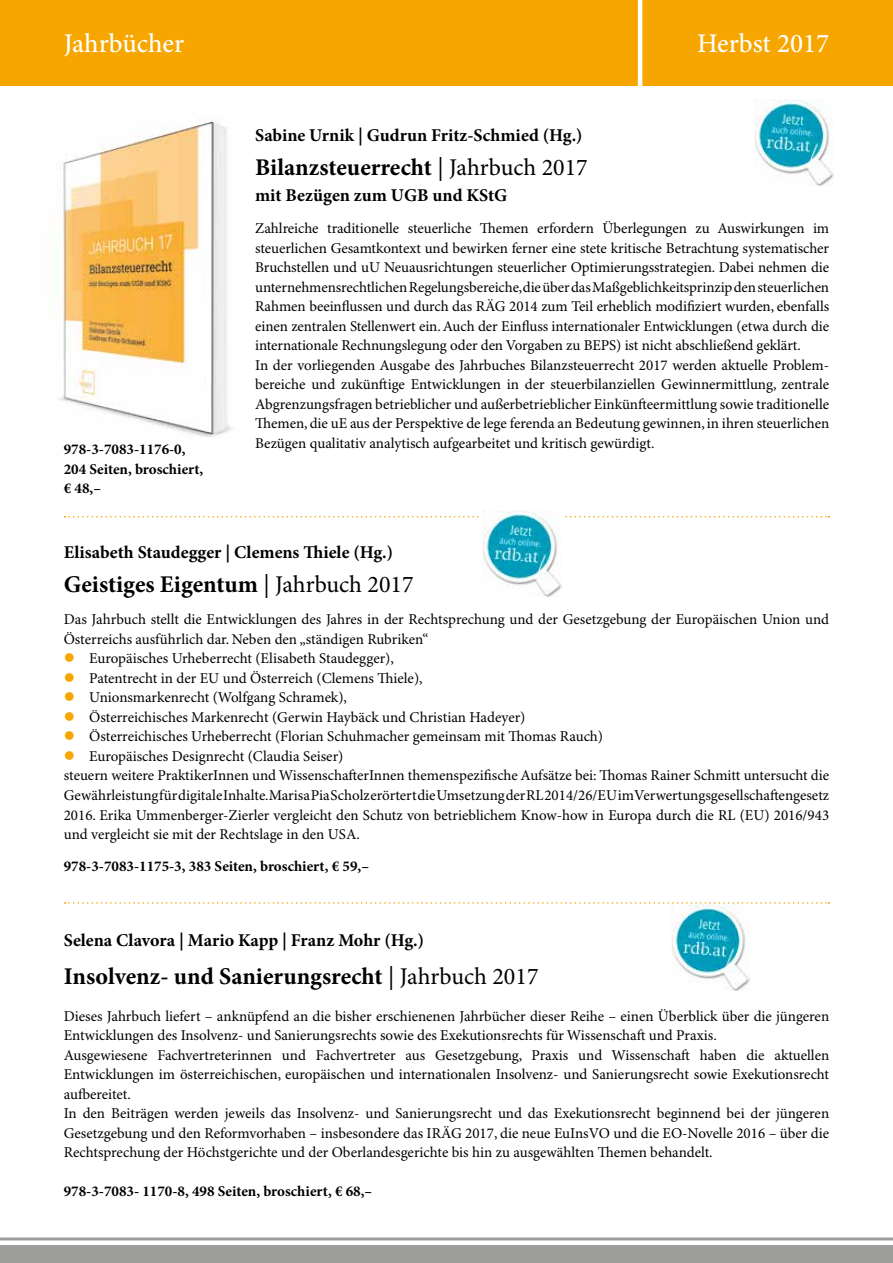
<style>
.page{position:relative;width:893px;height:1263px;background:#fff}
.page>*{position:absolute;margin:0;border:0;box-sizing:border-box;transform-origin:0 0}
.t1{font:500 27px "Minion Pro";color:#fff}
.t2{font:700 24px "Minion Pro";color:#000}
.t3{font:700 18px "Minion Pro";color:#000}
.t4{font:15px/19.5px "Minion Pro";letter-spacing:-.005em;color:#000}
.t5{font:700 15px/19.5px "Minion Pro";color:#000}
.s1{font-weight:400}
.s2{color:#f7a600}
</style>
<div class="page">
<div style="left:0;top:0;width:893px;height:85px;background:#f7a600"></div>
<div style="left:0;top:1246px;width:893px;height:17px;background:#9d9d9c"></div>
<hr style="left:0;top:1237px;width:893px;height:3px;background:#9d9d9c">
<hr style="left:638px;top:0;width:4px;height:97px;background:#fff">
<img style="left:754px;top:100px;width:79px;height:86px">
<img style="left:59px;top:118px;width:174px;height:319px">
<svg style="left:65px;top:516px;width:764px;height:1px"></svg>
<svg style="left:65px;top:902px;width:764px;height:2px"></svg>
<img style="left:482px;top:510px;width:79px;height:87px">
<img style="left:671px;top:905px;width:79px;height:86px">
<h1 class="t1" style="left:64px;top:25px;width:122px">Jahrbücher</h1>
<h1 class="t1" style="left:697px;top:25px;width:134px">Herbst 2017</h1>
<p class="t5" style="left:64px;top:439px;width:141px">978-3-7083-1176-0,<br>204 Seiten, broschiert, € 48,–</p>
<p class="t3" style="left:255px;top:122px;width:329px">Sabine Urnik | Gudrun Fritz-Schmied (Hg.)</p>
<h2 class="t2" style="left:255px;top:150px;width:334px">Bilanzsteuerrecht <span class="s1">| Jahrbuch 2017</span></h2>
<p class="t3" style="left:255px;top:182px;width:254px">mit Bezügen zum UGB und KStG</p>
<p class="t4" style="left:255px;top:219px;width:576px">Zahlreiche traditionelle steuerliche Themen erfordern Überlegungen zu Auswirkungen im steuerlichen Gesamtkontext und bewirken ferner eine stete kritische Betrachtung systematischer Bruchstellen und uU Neuausrichtungen steuerlicher Optimierungsstrategien. Dabei nehmen die unternehmensrechtlichen Regelungsbereiche, die über das Maßgeblichkeitsprinzip den steuerlichen Rahmen beeinflussen und durch das RÄG 2014 zum Teil erheblich modifiziert wurden, ebenfalls einen zentralen Stellenwert ein. Auch der Einfluss internationaler Entwicklungen (etwa durch die internationale Rechnungslegung oder den Vorgaben zu BEPS) ist nicht abschließend geklärt.<br>In der vorliegenden Ausgabe des Jahrbuches Bilanzsteuerrecht 2017 werden aktuelle Problem&shy;bereiche und zukünftige Entwicklungen in der steuerbilanziellen Gewinnermittlung, zentrale Abgrenzungsfragen betrieblicher und außerbetrieblicher Einkünfteermittlung sowie traditionelle Themen, die uE aus der Perspektive de lege ferenda an Bedeutung gewinnen, in ihren steuerlichen Bezügen qualitativ analytisch aufgearbeitet und kritisch gewürdigt.</p>
<p class="t3" style="left:64px;top:539px;width:331px">Elisabeth Staudegger | Clemens Thiele (Hg.)</p>
<h2 class="t2" style="left:64px;top:568px;width:351px">Geistiges Eigentum <span class="s1">| Jahrbuch 2017</span></h2>
<p class="t4" style="left:64px;top:610px;width:767px">Das Jahrbuch stellt die Entwicklungen des Jahres in der Rechtsprechung und der Gesetzgebung der Europäischen Union und<br>Österreichs ausführlich dar. Neben den „ständigen Rubriken“</p>
<p class="t4" style="left:64px;top:649px;width:332px"><span class="s2">●</span> Europäisches Urheberrecht (Elisabeth Staudegger),</p>
<p class="t4" style="left:64px;top:669px;width:360px"><span class="s2">●</span> Patentrecht in der EU und Österreich (Clemens Thiele),</p>
<p class="t4" style="left:64px;top:688px;width:285px"><span class="s2">●</span> Unionsmarkenrecht (Wolfgang Schramek),</p>
<p class="t4" style="left:64px;top:708px;width:463px"><span class="s2">●</span> Österreichisches Markenrecht (Gerwin Haybäck und Christian Hadeyer)</p>
<p class="t4" style="left:64px;top:727px;width:541px"><span class="s2">●</span> Österreichisches Urheberrecht (Florian Schuhmacher gemeinsam mit Thomas Rauch)</p>
<p class="t4" style="left:64px;top:747px;width:767px"><span class="s2">●</span> Europäisches Designrecht (Claudia Seiser)<br>steuern weitere PraktikerInnen und WissenschafterInnen themenspezifische Aufsätze bei: Thomas Rainer Schmitt untersucht die Gewährleistung für digitale Inhalte. Marisa Pia Scholz erörtert die Umsetzung der RL 2014/26/EU im Verwertungsgesellschaftengesetz 2016. Erika Ummenberger-Zierler vergleicht den Schutz von betrieblichem Know-how in Europa durch die RL (EU) 2016/943 und vergleicht sie mit der Rechtslage in den USA.</p>
<p class="t5" style="left:64px;top:856px;width:307px">978-3-7083-1175-3, 383 Seiten, broschiert, € 59,–</p>
<p class="t3" style="left:64px;top:927px;width:362px">Selena Clavora | Mario Kapp | Franz Mohr (Hg.)</p>
<h2 class="t2" style="left:64px;top:960px;width:476px">Insolvenz- und Sanierungsrecht <span class="s1">| Jahrbuch 2017</span></h2>
<p class="t4" style="left:64px;top:1007px;width:767px">Dieses Jahrbuch liefert – anknüpfend an die bisher erschienenen Jahrbücher dieser Reihe – einen Überblick über die jüngeren Entwicklungen des Insolvenz- und Sanierungsrechts sowie des Exekutionsrechts für Wissenschaft und Praxis.<br>Ausgewiesene Fachvertreterinnen und Fachvertreter aus Gesetzgebung, Praxis und Wissenschaft haben die aktuellen Entwicklungen im österreichischen, europäischen und internationalen Insolvenz- und Sanierungsrecht sowie Exekutionsrecht aufbereitet.<br>In den Beiträgen werden jeweils das Insolvenz- und Sanierungsrecht und das Exekutionsrecht beginnend bei der jüngeren Gesetzgebung und den Reformvorhaben – insbesondere das IRÄG 2017, die neue EuInsVO und die EO-Novelle 2016 – über die Rechtsprechung der Höchstgerichte und der Oberlandesgerichte bis hin zu ausgewählten Themen behandelt.</p>
<p class="t5" style="left:64px;top:1182px;width:310px">978-3-7083- 1170-8, 498 Seiten, broschiert, € 68,–</p>
</div>
